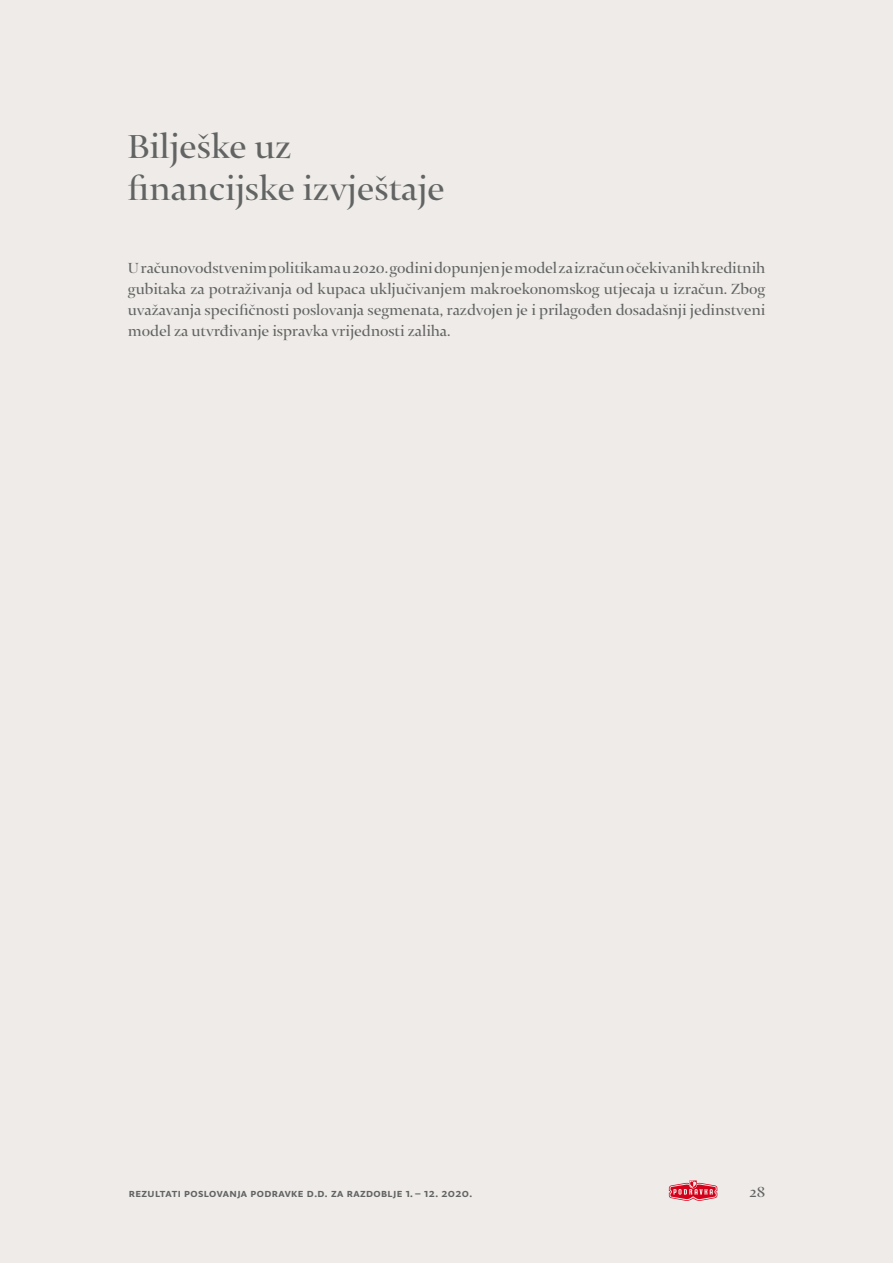
<style>
.page{position:relative;width:893px;height:1263px;background:#eeebe8}
.page>*{position:absolute;margin:0;border:0;box-sizing:border-box;transform-origin:0 0}
.t1{font:37.5px/42px "Thema";color:#626463}
.t2{font:16.5px/21px "Thema";letter-spacing:-.005em;color:#626463;text-align:justify}
.t3{font:500 12px "Typonine Sans";letter-spacing:.03em;color:#626463}
</style>
<div class="page">
<svg style="left:669px;top:1180px;width:48px;height:21px"></svg>
<h1 class="t1" style="left:128px;top:128px;width:319px">Bilješke uz financijske izvještaje</h1>
<p class="t2" style="left:128px;top:259px;width:639px">U računovodstvenim politikama u 2020. godini dopunjen je model za izračun očekivanih kreditnih gubitaka za potraživanja od kupaca uključivanjem makroekonomskog utjecaja u izračun. Zbog uvažavanja specifičnosti poslovanja segmenata, razdvojen je i prilagođen dosadašnji jedinstveni model za utvrđivanje ispravka vrijednosti zaliha.</p>
<p class="t3" style="left:129px;top:1186px;width:345px">rezultati poslovanja podravke d.d. za razdoblje 1.– 12. 2020.</p>
<p class="t2" style="left:749px;top:1183px;width:18px">28</p>
</div>
